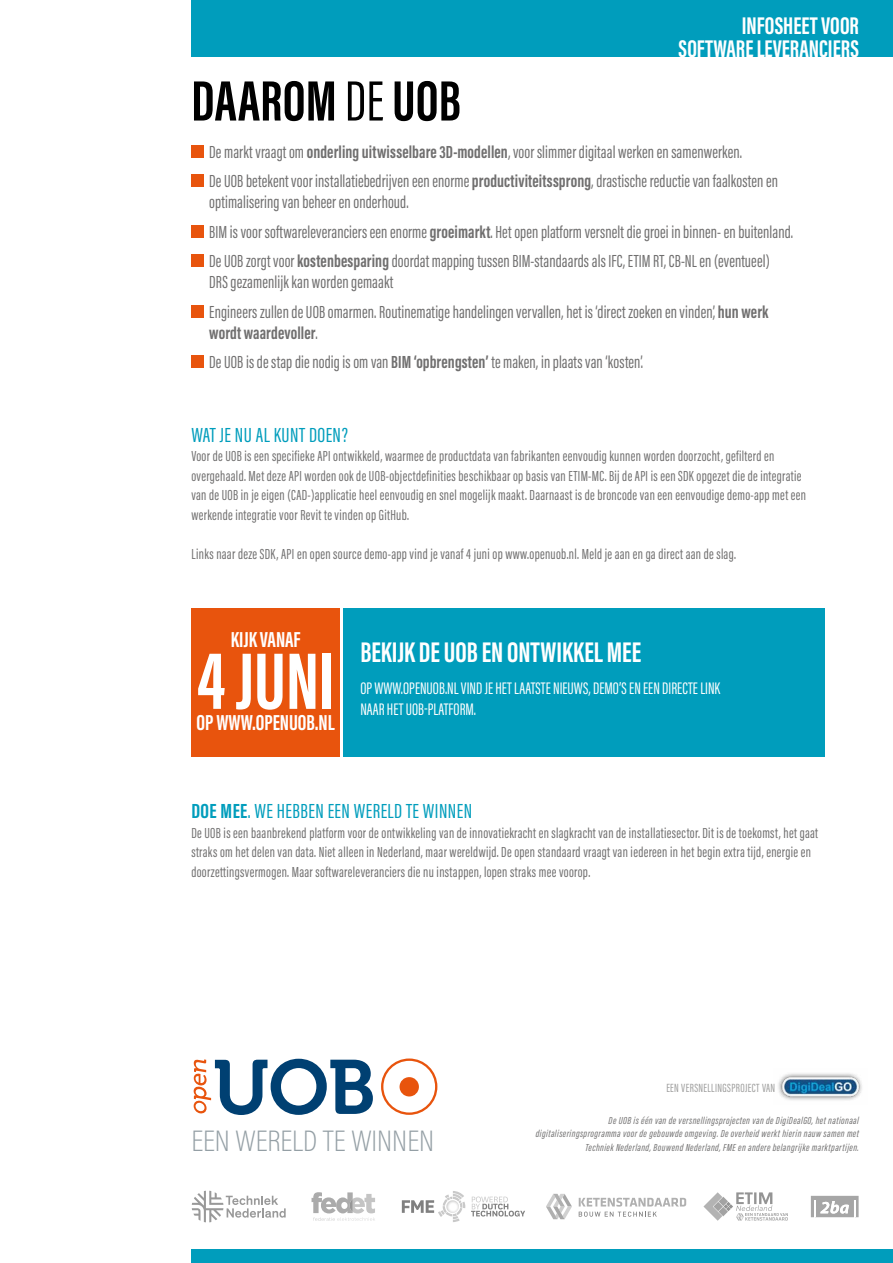
<style>
.page{position:relative;width:893px;height:1263px;background:#fff}
.page>*{position:absolute;margin:0;border:0;box-sizing:border-box;transform-origin:0 0}
.t1{font:82.5px "Acumin Variable Concept";letter-spacing:-.215em;color:#fff}
.t2{font:58.5px "Acumin Variable Concept";letter-spacing:-.28em;color:#000}
.t3{font:30px "Acumin Variable Concept";letter-spacing:-.195em;color:#949fa5}
.t4{font:29.25px "Acumin Variable Concept";letter-spacing:-.25em;color:#fff}
.t5{font:24.9px/22.4px "Acumin Variable Concept";letter-spacing:-.255em;color:#fff;text-align:right}
.t6{font:22.35px "Acumin Variable Concept";letter-spacing:-.32em;color:#fff}
.t7{font:22.35px "Acumin Variable Concept";letter-spacing:-.25em;color:#fff}
.t8{font:21px "Acumin Variable Concept";letter-spacing:-.27em;color:#009dbc;scale:1.05 1}
.t9{font:18px/29.5px "Acumin Variable Concept";letter-spacing:-.165em;color:#706f6f}
.t10{font:17.25px/21px "Acumin Variable Concept";letter-spacing:-.29em;color:#fff}
.t11{font:15px/19.5px "Acumin Variable Concept";letter-spacing:-.17em;color:#706f6f}
.t12{font:12.3px "Acumin Variable Concept";letter-spacing:-.26em;color:#9d9d9c}
.t13{font:10.5px/13.5px "Acumin Variable Concept";letter-spacing:-.155em;color:#706f6f;text-align:right;scale:1.05 1}
</style>
<div class="page">
<div style="left:191px;top:0;width:702px;height:56px;background:#009dbc"></div>
<div style="left:191px;top:1249px;width:702px;height:14px;background:#009dbc"></div>
<div style="left:343px;top:608px;width:482px;height:149px;background:#009dbc"></div>
<div style="left:191px;top:145px;width:13px;height:13px;background:#e8540d"></div>
<div style="left:191px;top:174px;width:13px;height:13px;background:#e8540d"></div>
<div style="left:191px;top:225px;width:13px;height:13px;background:#e8540d"></div>
<div style="left:191px;top:254px;width:13px;height:13px;background:#e8540d"></div>
<div style="left:191px;top:305px;width:13px;height:13px;background:#e8540d"></div>
<div style="left:191px;top:355px;width:13px;height:13px;background:#e8540d"></div>
<img style="left:778px;top:1073px;width:84px;height:27px">
<svg style="left:194px;top:1059px;width:179px;height:56px"></svg>
<div style="left:381px;top:1058px;width:56px;height:57px;border:2px solid #e8540d;border-radius:50%"></div>
<div style="left:400px;top:1077px;width:19px;height:19px;background:#e8540d;border-radius:50%"></div>
<svg style="left:579px;top:1198px;width:107px;height:19px"></svg>
<svg style="left:546px;top:1194px;width:26px;height:25px"></svg>
<svg style="left:312px;top:1192px;width:63px;height:29px"></svg>
<svg style="left:703px;top:1192px;width:85px;height:29px"></svg>
<svg style="left:192px;top:1191px;width:94px;height:31px"></svg>
<svg style="left:471px;top:1196px;width:54px;height:20px"></svg>
<svg style="left:402px;top:1191px;width:63px;height:31px"></svg>
<svg style="left:811px;top:1196px;width:48px;height:21px"></svg>
<div style="left:191px;top:608px;width:149px;height:149px;background:#e8540d"></div>
<h3 class="t5" style="left:679px;top:14px;width:188px">INFOSHEETVOOR<br>SOFTWARELEVERANCI ERS</h3>
<h2 class="t2" style="left:191px;top:60px;width:286px">DAAROMDEUOB</h2>
<p class="t9" style="left:209px;top:136px;width:574px">Demarkt vraagt omonderling uitwisselbare 3D-modellen, voor slimmer digitaal werkenensamenwerken.<br>DeUOBbetekent voor installatiebedrijveneenenormeproductiviteitssprong, drastischereductievanfaalkostenen</p>
<p class="t9" style="left:209px;top:186px;width:587px">optimaliseringvanbeheer enonderhoud.<br>BIMis voor softwareleveranciers eenenormegroeimarkt. Het openplatformversnelt diegroei inbinnen-enbuitenland.<br>DeUOBzorgt voor kostenbesparing doordat mappingtussenBIM-standaards als IFC, ETIMRT, CB-NLen(eventueel)</p>
<p class="t9" style="left:209px;top:266px;width:563px">DRSgezamenlijkkanwordengemaakt<br>Engineers zullendeUOBomarmen. Routinematigehandelingenvervallen, het is ‘direct zoekenenvinden’, hun werk</p>
<p class="t9" style="left:209px;top:317px;width:436px">wordt waardevoller.<br>DeUOBis destapdienodigis omvanBIM‘opbrengsten’ temaken, inplaats van‘kosten’.</p>
<h3 class="t8" style="left:191px;top:420px;width:155px">WATJ ENUALKUNTDOEN?</h3>
<p class="t11" style="left:191px;top:446px;width:619px">Voor de UOBis een specifieke API ontwikkeld, waarmee de productdata van fabrikanten eenvoudig kunnen worden doorzocht, gefilterden overgehaald. Met deze API worden ook de UOB-objectdefinities beschikbaar opbasis van ETIM-MC. Bij de API is een SDKopgezet die de integratie van de UOBin je eigen (CAD-)applicatie heel eenvoudig en snel mogelijk maakt. Daarnaast is de broncode van een eenvoudige demo-appmet een werkende integratie voor Revit te vinden opGitHub.</p>
<p class="t11" style="left:191px;top:543px;width:547px">Links naar deze SDK, API en open source demo-appvindje vanaf 4 juni opwww.openuob.nl. Meldje aan en ga direct aan de slag.</p>
<h3 class="t7" style="left:231px;top:624px;width:77px">KIJKVANAF</h3>
<h1 class="t1" style="left:197px;top:623px;width:149px">4JUNI</h1>
<h3 class="t6" style="left:197px;top:707px;width:145px">OPWWW.OPENUOB.NL</h3>
<h3 class="t4" style="left:360px;top:632px;width:290px">BEKIJKDEUOBENONTWI KKELMEE</h3>
<p class="t10" style="left:360px;top:677px;width:366px">OPWWW.OPENUOB.NLVI NDJEHETLAATSTENI EUWS, DEMO’SENEENDI RECTELI NK<br>NAARHETUOB-PLATFORM.</p>
<h3 class="t8" style="left:191px;top:796px;width:276px">DOEMEE. WEHEBBENEENWERELDTEWI NNEN</h3>
<p class="t11" style="left:191px;top:822px;width:630px">De UOBis een baanbrekendplatformvoor de ontwikkeling van de innovatiekracht en slagkracht van de installatiesector. Dit is de toekomst, het gaat straks omhet delen van data. Niet alleen in Nederland, maar wereldwijd. De open standaardvraagt van iedereen in het begin extra tijd, energie en doorzettingsvermogen. Maar softwareleveranciers die nu instappen, lopen straks mee voorop.</p>
<h3 class="t3" style="left:191px;top:1120px;width:251px">EEN WERELD TE WINNEN</h3>
<p class="t12" style="left:666px;top:1079px;width:115px">EENVERSNELLI NGSPROJECTVAN</p>
<p class="t13" style="left:536px;top:1113px;width:310px">De UOBis één van de versnellingsprojecten van de DigiDealGO, het nationaal digitaliseringsprogramma voor de gebouwde omgeving. De overheid werkt hierin nauw samen met<br>Techniek Nederland, Bouwend Nederland, FMEen andere belangrijke marktpartijen.</p>
</div>
